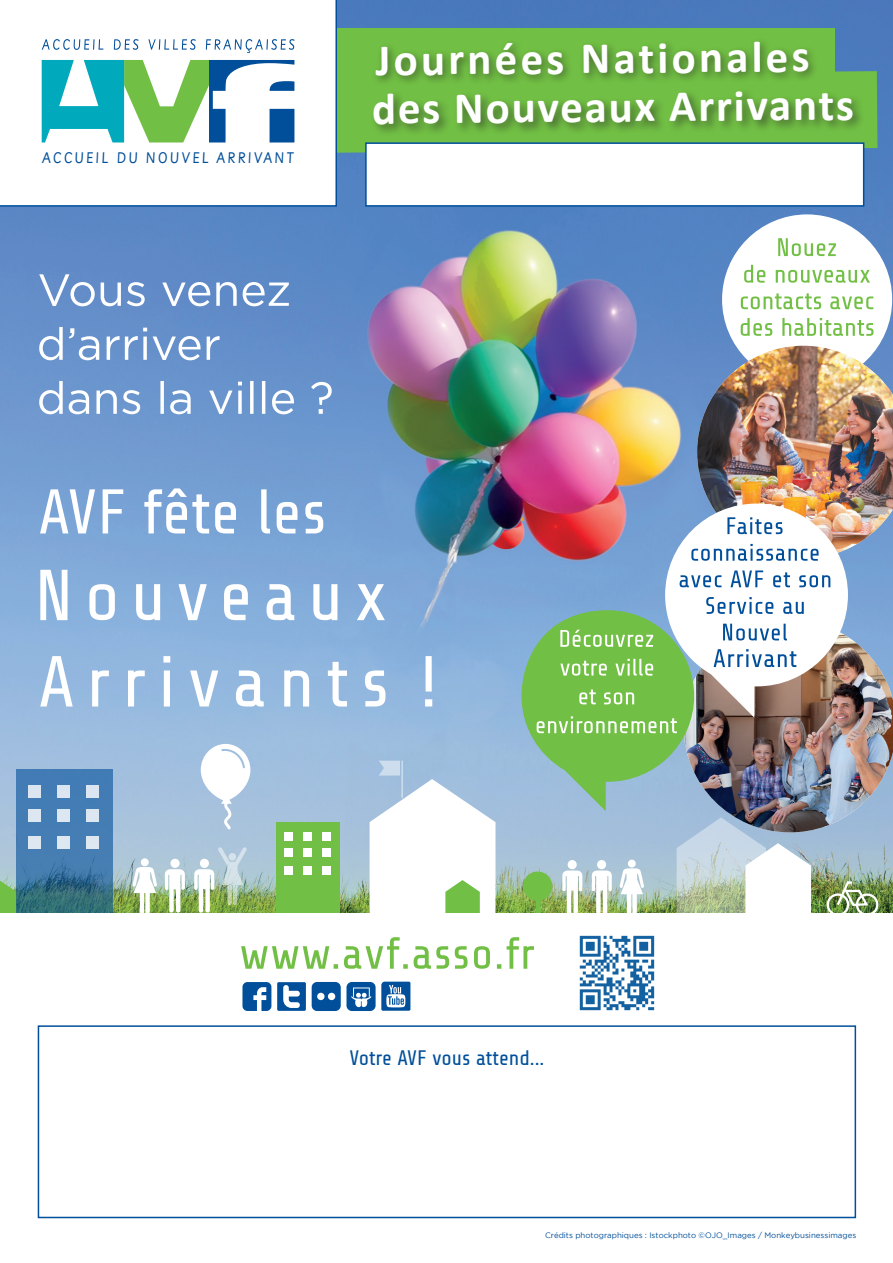
<style>
.page{position:relative;width:893px;height:1263px;background:#fff}
.page>*{position:absolute;margin:0;border:0;box-sizing:border-box;transform-origin:0 0}
.t1{font:72px/86.4px "Share Tech";letter-spacing:.165em;color:#fff}
.t2{font:63px "Share Tech";color:#fff}
.t3{font:700 45px/48.8px "Calibri";color:#fff}
.t4{font:21px "Share Tech";color:#014f9a}
.t5{font:14.85px "Sassoon Primary";letter-spacing:.135em;color:#014f9a;scale:.91 1}
.t6{font:7.8px "Gotham";color:#014f9a}
</style>
<div class="page">
<img style="left:0;top:0;width:893px;height:913px">
<img style="left:194px;top:847px;width:53px;height:65px">
<svg style="left:165px;top:859px;width:20px;height:53px"></svg>
<svg style="left:370px;top:761px;width:125px;height:152px"></svg>
<svg style="left:0;top:880px;width:16px;height:33px"></svg>
<div style="left:276px;top:822px;width:64px;height:96px;background:#71bf44"></div>
<div style="left:323px;top:832px;width:8px;height:9px;background:#fff"></div>
<div style="left:303px;top:832px;width:8px;height:9px;background:#fff"></div>
<div style="left:284px;top:832px;width:8px;height:9px;background:#fff"></div>
<div style="left:323px;top:849px;width:8px;height:8px;background:#fff"></div>
<div style="left:303px;top:849px;width:8px;height:8px;background:#fff"></div>
<div style="left:284px;top:849px;width:8px;height:8px;background:#fff"></div>
<div style="left:323px;top:866px;width:8px;height:9px;background:#fff"></div>
<div style="left:303px;top:866px;width:8px;height:9px;background:#fff"></div>
<div style="left:284px;top:866px;width:8px;height:9px;background:#fff"></div>
<svg style="left:16px;top:769px;width:96px;height:144px;background:#4079a4"></svg>
<div style="left:86px;top:785px;width:12px;height:13px;background:#dbe6f1"></div>
<div style="left:57px;top:785px;width:12px;height:13px;background:#dbe6f1"></div>
<div style="left:28px;top:785px;width:12px;height:13px;background:#dbe6f1"></div>
<div style="left:86px;top:809px;width:12px;height:13px;background:#dce7f1"></div>
<div style="left:57px;top:809px;width:12px;height:13px;background:#dce7f1"></div>
<div style="left:28px;top:809px;width:12px;height:13px;background:#dce7f1"></div>
<div style="left:86px;top:836px;width:12px;height:13px;background:#dee7f0"></div>
<div style="left:57px;top:836px;width:12px;height:13px;background:#dee7f0"></div>
<div style="left:28px;top:836px;width:12px;height:13px;background:#dee8f0"></div>
<div style="left:141px;top:858px;width:8px;height:8px;background:#fff;border-radius:50%"></div>
<svg style="left:133px;top:867px;width:24px;height:46px"></svg>
<svg style="left:201px;top:744px;width:49px;height:85px"></svg>
<div style="left:0;top:914px;width:893px;height:349px;background:#fff"></div>
<div style="left:337px;top:71px;width:540px;height:82px;background:#71bf44"></div>
<div style="left:24px;top:28px;width:811px;height:63px;background:#71bf44"></div>
<div style="left:722px;top:214px;width:170px;height:170px;background:#fff;border-radius:50%"></div>
<svg style="left:778px;top:238px;width:58px;height:18px"></svg>
<svg style="left:744px;top:265px;width:126px;height:18px"></svg>
<svg style="left:741px;top:293px;width:132px;height:16px"></svg>
<svg style="left:741px;top:318px;width:132px;height:18px"></svg>
<svg style="left:0;top:0;width:337px;height:207px"></svg>
<svg style="left:42px;top:60px;width:252px;height:82px"></svg>
<svg style="left:42px;top:39px;width:252px;height:14px;background:#d7e3ef"></svg>
<img style="left:579px;top:935px;width:76px;height:76px">
<svg style="left:241px;top:937px;width:293px;height:32px"></svg>
<svg style="left:242px;top:982px;width:29px;height:29px"></svg>
<svg style="left:277px;top:982px;width:29px;height:29px"></svg>
<svg style="left:312px;top:982px;width:98px;height:29px"></svg>
<div style="left:38px;top:1025px;width:818px;height:193px;border:2px solid #014f9a"></div>
<svg style="left:39px;top:274px;width:250px;height:32px"></svg>
<svg style="left:39px;top:327px;width:181px;height:33px"></svg>
<svg style="left:39px;top:381px;width:293px;height:33px"></svg>
<div style="left:365px;top:142px;width:499px;height:65px;background:#fff;border:2px solid #014f9a"></div>
<img style="left:521px;top:346px;width:372px;height:567px">
<div style="left:371px;top:36px;width:448px;height:50px;background:#231f20;opacity:.5"></div>
<div style="left:370px;top:87px;width:495px;height:49px;background:#231f20;opacity:.5"></div>
<h3 class="t5" style="left:42px;top:152px;width:279px">ACCUEIL DU NOUVEL ARRIVANT</h3>
<h3 class="t3" style="left:371px;top:37px;width:483px;rotate:-1deg">Journées Nationales des Nouveaux Arrivants</h3>
<h2 class="t2" style="left:38px;top:478px;width:290px">AVF fête les</h2>
<h1 class="t1" style="left:34px;top:554px;width:405px">Nouveaux<br>Arrivants !</h1>
<h3 class="t4" style="left:349px;top:1046px;width:196px">Votre AVF vous attend...</h3>
<p class="t6" style="left:545px;top:1232px;width:313px">Crédits photographiques : Istockphoto ©OJO_Images / Monkeybusinessimages</p>
</div>
